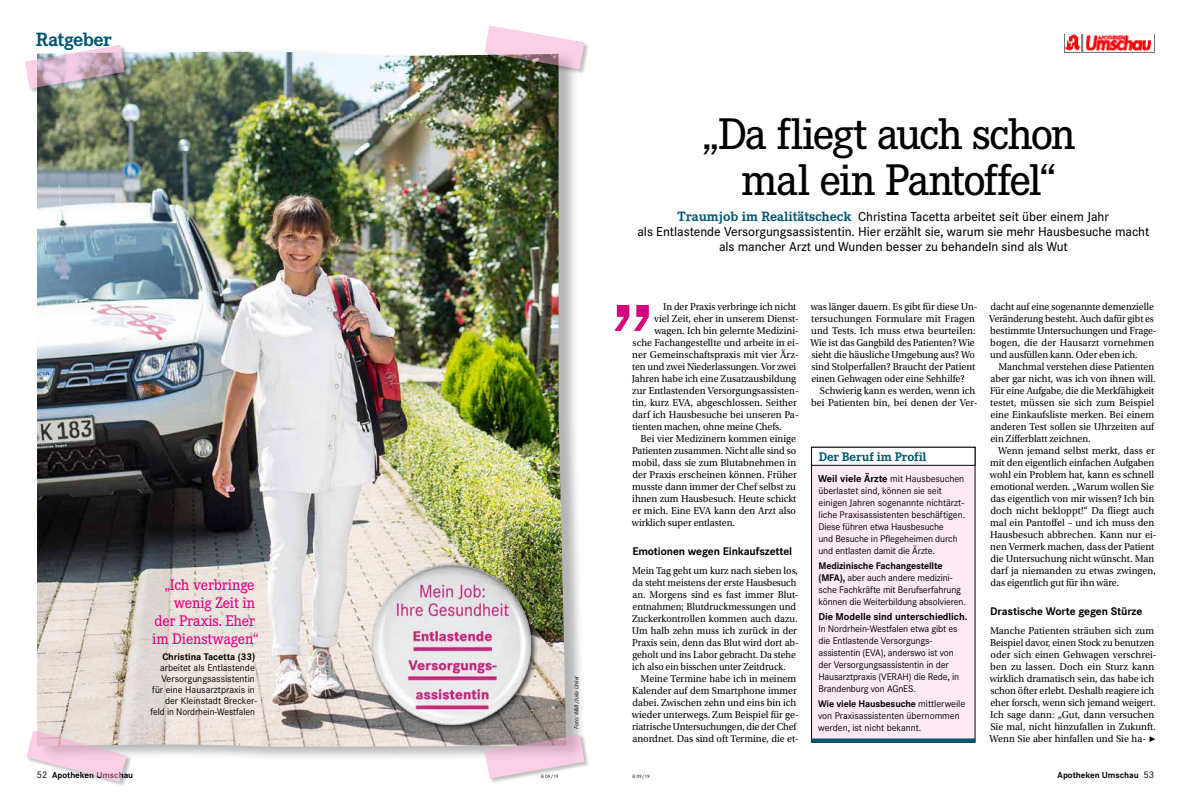
<style>
.page{position:relative;width:1191px;height:794px;background:#fff}
.page>*{position:absolute;margin:0;border:0;box-sizing:border-box;transform-origin:0 0}
.t1{font:500 120px "Corporate E";color:#d5007e}
.t2{font:500 46px/46px "Corporate E";letter-spacing:-.04em;color:#000;text-align:center}
.t3{font:700 20px "Corporate E";letter-spacing:-.03em;color:#005671}
.t4{font:500 16px/18px "Corporate E";letter-spacing:-.01em;color:#e60086;text-align:right;scale:.95 1}
.t5{font:500 13.5px/15px "Corporate S";letter-spacing:-.005em;color:#000;text-align:center}
.t6{font:700 13px "Corporate E";letter-spacing:-.01em;color:#005671}
.t7{font:700 11.5px "Corporate S";letter-spacing:-.01em;color:#000}
.t8{font:10.5px/12px "Utopia Std";letter-spacing:-.005em;color:#000;scale:.96 1}
.t9{font:10.5px/12px "Utopia Std";letter-spacing:-.005em;color:#000;scale:.95 1}
.t10{font:700 10.5px "Corporate S";letter-spacing:-.005em;color:#000}
.t11{font:10px/12px "Corporate S";letter-spacing:-.015em;color:#000}
.t12{font:700 10px "Corporate S";letter-spacing:-.005em;color:#000}
.t13{font:700 9px "Corporate S";color:#000}
.t14{font:italic 6px "Corporate S";color:#000}
.t15{font:5px "Corporate S";color:#000}
.s1{font-family:"Corporate E";font-weight:700;font-size:14px;color:#005671}
.s2{font-weight:700;font-size:10.5px}
.s3{font-weight:700}
.s4{font-weight:600}
.s5{font-weight:400;font-size:10px}
</style>
<div class="page">
<div style="left:39px;top:48px;width:548px;height:713px;background:#000;opacity:.3"></div>
<img style="left:37px;top:52px;width:529px;height:695px">
<svg style="left:134px;top:567px;width:134px;height:171px;background:#e7dfd8"></svg>
<img style="left:1064px;top:34px;width:90px;height:18px">
<div style="left:25px;top:45px;width:106px;height:49px;background:#000;opacity:.5"></div>
<img style="left:25px;top:45px;width:100px;height:44px">
<div style="left:484px;top:26px;width:106px;height:49px;background:#000;opacity:.5"></div>
<svg style="left:484px;top:26px;width:100px;height:43px"></svg>
<div style="left:484px;top:734px;width:106px;height:50px;background:#000;opacity:.5"></div>
<svg style="left:484px;top:734px;width:101px;height:44px"></svg>
<div style="left:26px;top:730px;width:106px;height:58px;background:#000;opacity:.5"></div>
<svg style="left:26px;top:730px;width:101px;height:52px"></svg>
<div style="left:811px;top:447px;width:164px;height:295px;background:#fdeaf5"></div>
<div style="left:811px;top:447px;width:164px;height:295px;border:1px solid #000"></div>
<div style="left:811px;top:447px;width:164px;height:18px;background:#fff"></div>
<div style="left:811px;top:447px;width:164px;height:18px;border:1px solid #000"></div>
<svg style="left:811px;top:738px;width:164px;height:4px"></svg>
<img style="left:356px;top:556px;width:201px;height:194px">
<h3 class="t3" style="left:36px;top:26px;width:77px">Ratgeber</h3>
<h3 class="t4" style="left:152px;top:575px;width:114px">„Ich verbringe wenig Zeit in<br>der Praxis. Eher im Dienstwagen“</h3>
<p class="t12" style="left:162px;top:649px;width:94px">Christina Tacetta (33)</p>
<p class="t11" style="left:151px;top:661px;width:108px;line-height:11px;text-align:right">arbeitet als Entlastende<br>Versorgungsassistentin für eine Hausarztpraxis in der Kleinstadt Brecker&shy;feld in Nordrhein-Westfalen</p>
<p class="t14" style="left:573px;top:728px;width:54px;rotate:-90deg">Foto: W&amp;B/Julia Unkel</p>
<h2 class="t2" style="left:702px;top:109px;width:375px">„Da fliegt auch schon mal ein Pantoffel“</h2>
<p class="t5" style="left:637px;top:209px;width:513px"><span class="s1">Traumjob im Realitätscheck</span> Christina Tacetta arbeitet seit über einem Jahr<br>als Entlastende Versorgungsassistentin. Hier erzählt sie, warum sie mehr Hausbesuche macht als mancher Arzt und Wunden besser zu behandeln sind als Wut</p>
<p class="t9" style="left:663px;top:301px;width:142px">In der Praxis verbringe ich nicht</p>
<p class="t8" style="left:654px;top:313px;width:152px">viel Zeit, eher in unserem Dienst-</p>
<p class="t8" style="left:654px;top:325px;width:152px">wagen. Ich bin gelernte Medizini-</p>
<p class="t8" style="left:632px;top:337px;width:175px">sche Fachangestellte und arbeite in ei-</p>
<p class="t8" style="left:632px;top:349px;width:175px">ner Gemeinschaftspraxis mit vier Ärz-</p>
<p class="t9" style="left:632px;top:361px;width:174px">ten und zwei Niederlassungen. Vor zwei</p>
<p class="t9" style="left:632px;top:373px;width:174px">Jahren habe ich eine Zusatzausbildung</p>
<p class="t8" style="left:632px;top:385px;width:175px">zur Entlastenden Versorgungsassisten-</p>
<p class="t8" style="left:632px;top:397px;width:173px">tin, kurz EVA, abgeschlossen. Seither</p>
<p class="t8" style="left:632px;top:409px;width:175px">darf ich Hausbesuche bei unseren Pa-</p>
<p class="t9" style="left:632px;top:421px;width:159px">tienten machen, ohne meine Chefs.</p>
<p class="t8" style="left:640px;top:433px;width:163px">Bei vier Medizinern kommen einige</p>
<p class="t9" style="left:632px;top:445px;width:174px">Patienten zusammen. Nicht alle sind so</p>
<p class="t8" style="left:632px;top:457px;width:172px">mobil, dass sie zum Blutabnehmen in</p>
<p class="t8" style="left:632px;top:469px;width:173px">der Praxis erscheinen können. Früher</p>
<p class="t8" style="left:632px;top:481px;width:172px">musste dann immer der Chef selbst zu</p>
<p class="t8" style="left:632px;top:493px;width:172px">ihnen zum Hausbesuch. Heute schickt</p>
<p class="t8" style="left:632px;top:505px;width:172px">er mich. Eine EVA kann den Arzt also</p>
<p class="t9" style="left:632px;top:517px;width:110px">wirklich super entlasten.</p>
<p class="t7" style="left:632px;top:543px;width:161px">Emotionen wegen Einkaufszettel</p>
<p class="t9" style="left:632px;top:565px;width:177px">Mein Tag geht um kurz nach sieben los, da steht meistens der erste Hausbesuch an. Morgens sind es fast immer Blut&shy;entnahmen; Blutdruckmessungen und Zuckerkontrollen kommen auch dazu.<br>Um halb zehn muss ich zurück in der Praxis sein, denn das Blut wird dort ab&shy;geholt und ins Labor gebracht. Da stehe ich also ein bisschen unter Zeitdruck.</p>
<p class="t8" style="left:632px;top:673px;width:175px;text-indent:9px">Meine Termine habe ich in meinem Kalender auf dem Smartphone immer dabei. Zwischen zehn und eins bin ich wieder unterwegs. Zum Beispiel für ge&shy;riatrische Untersuchungen, die der Chef anordnet. Das sind oft Termine, die et-</p>
<h1 class="t1" style="left:611px;top:201px;width:43px">„</h1>
<p class="t9" style="left:810px;top:301px;width:177px">was länger dauern. Es gibt für diese Un&shy;tersuchungen Formulare mit Fragen und Tests. Ich muss etwa beurteilen:<br>Wie ist das Gangbild des Patienten? Wie sieht die häusliche Umgebung aus? Wo sind Stolperfallen? Braucht der Patient einen Gehwagen oder eine Sehhilfe?</p>
<p class="t8" style="left:811px;top:385px;width:175px;text-align:center">Schwierig kann es werden, wenn ich bei Patienten bin, bei denen der Ver-</p>
<p class="t6" style="left:818px;top:448px;width:109px">Der Beruf im Profil</p>
<p class="t11" style="left:818px;top:472px;width:149px"><span class="s2">Weil viele Ärzte</span> mit Hausbesuchen überlastet sind, können sie seit einigen Jahren sogenannte nichtärzt&shy;liche Praxisassistenten beschäftigen.<br>Diese führen etwa Hausbesuche<br>und Besuche in Pflegeheimen durch und entlasten damit die Ärzte.</p>
<p class="t11" style="left:818px;top:559px;width:149px"><span class="s3">Medizinische Fachangestellte (MFA),</span> aber auch andere medizini&shy;sche Fachkräfte mit Berufserfahrung können die Weiterbildung absolvieren.</p>
<p class="t10" style="left:818px;top:609px;width:150px">Die Modelle sind unterschiedlich.</p>
<p class="t11" style="left:818px;top:622px;width:142px">In Nordrhein-Westfalen etwa gibt es die Entlastende Versorgungs&shy;assistentin (EVA), anderswo ist von der Versorgungsassistentin in der Hausarztpraxis (VERAH) die Rede, in Brandenburg von AGnES.</p>
<p class="t11" style="left:818px;top:697px;width:149px"><span class="s3">Wie viele Hausbesuche</span> mittlerweile von Praxisassistenten übernommen werden, ist nicht bekannt.</p>
<p class="t9" style="left:989px;top:301px;width:178px">dacht auf eine sogenannte demenzielle Veränderung besteht. Auch dafür gibt es bestimmte Untersuchungen und Frage&shy;bogen, die der Hausarzt vornehmen und ausfüllen kann. Oder eben ich.</p>
<p class="t9" style="left:990px;top:361px;width:176px;text-indent:8px">Manchmal verstehen diese Patienten aber gar nicht, was ich von ihnen will.<br>Für eine Aufgabe, die die Merkfähigkeit testet, müssen sie sich zum Beispiel eine Einkaufsliste merken. Bei einem anderen Test sollen sie Uhrzeiten auf ein Zifferblatt zeichnen.</p>
<p class="t8" style="left:989px;top:445px;width:175px;text-indent:8px">Wenn jemand selbst merkt, dass er mit den eigentlich einfachen Aufgaben wohl ein Problem hat, kann es schnell emotional werden. „Warum wollen Sie das eigentlich von mir wissen? Ich bin doch nicht bekloppt!“ Da fliegt auch mal ein Pantoffel – und ich muss den Hausbesuch abbrechen. Kann nur ei&shy;nen Vermerk machen, dass der Patient die Untersuchung nicht wünscht. Man darf ja niemanden zu etwas zwingen, das eigentlich gut für ihn wäre.</p>
<p class="t7" style="left:990px;top:603px;width:153px">Drastische Worte gegen Stürze</p>
<p class="t8" style="left:989px;top:625px;width:175px">Manche Patienten sträuben sich zum Beispiel davor, einen Stock zu benutzen oder sich einen Gehwagen verschrei&shy;ben zu lassen. Doch ein Sturz kann wirklich dramatisch sein, das habe ich schon öfter erlebt. Deshalb reagiere ich eher forsch, wenn sich jemand weigert.<br>Ich sage dann: „Gut, dann versuchen Sie mal, nicht hinzufallen in Zukunft.<br>Wenn Sie aber hinfallen und Sie ha- <span class="s4">▶</span></p>
<p class="t13" style="left:37px;top:769px;width:98px"><span class="s5">52</span> Apotheken Umschau</p>
<p class="t15" style="left:541px;top:773px;width:19px">B 09/19</p>
<p class="t15" style="left:632px;top:773px;width:19px">B 09/19</p>
<p class="t13" style="left:1057px;top:769px;width:98px">Apotheken Umschau <span class="s5">53</span></p>
</div>
